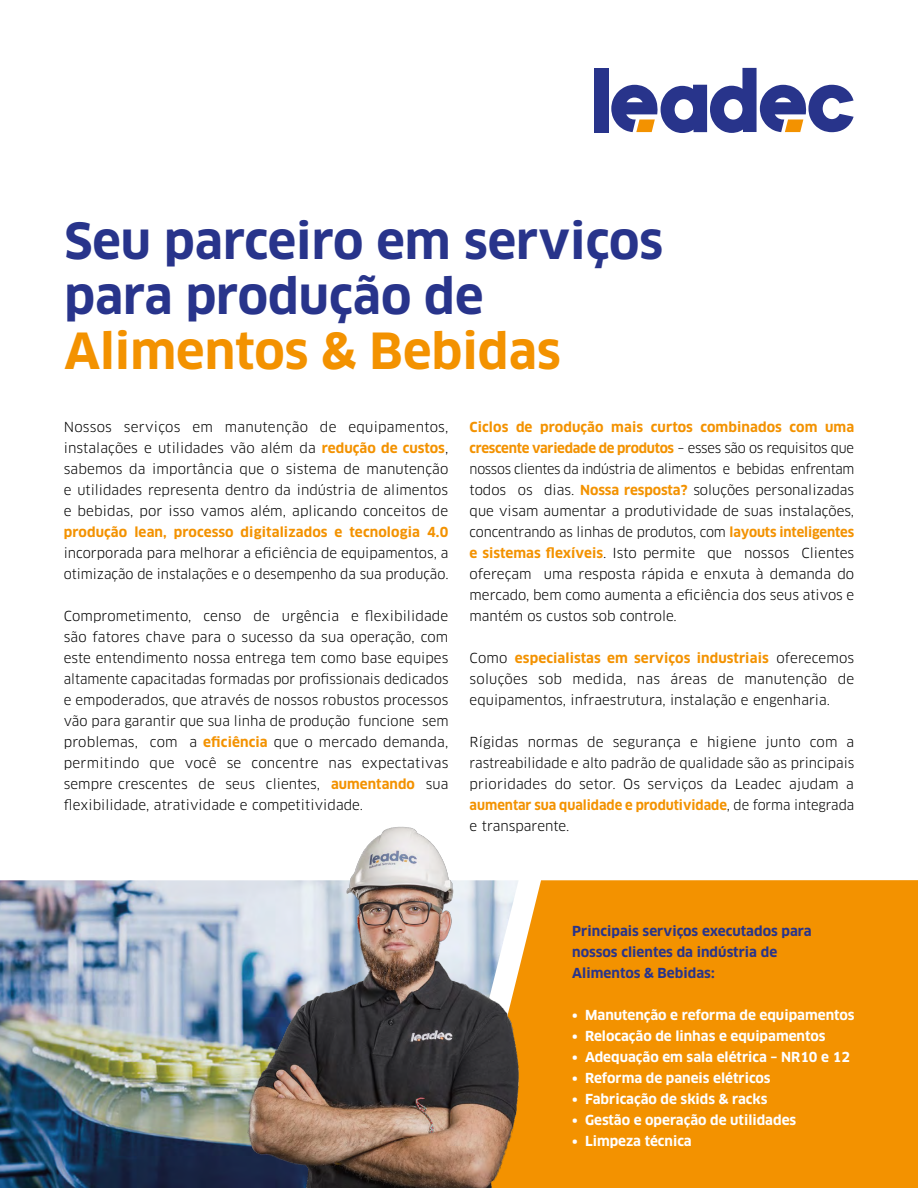
<style>
.page{position:relative;width:918px;height:1188px;background:#fff}
.page>*{position:absolute;margin:0;border:0;box-sizing:border-box;transform-origin:0 0}
.t1{font:700 48.6px/54.8px "Clan OT";color:#28348b}
.t2{font:700 48.6px "Clan OT";color:#f39200}
.t3{font:13.5px/21px "Clan OT";color:#000;text-align:justify}
.t4{font:700 13.5px "Clan OT";color:#fff}
.t5{font:700 13.5px/21px "Clan OT";letter-spacing:.005em;color:#28348b}
.t6{font:700 13.5px "Clan OT";letter-spacing:.01em;color:#f39200}
.s1{font-weight:700;color:#f39200}
</style>
<div class="page">
<div style="left:594px;top:68px;width:15px;height:64px;background:#28348b"></div>
<svg style="left:611px;top:68px;width:243px;height:65px"></svg>
<div style="left:527px;top:880px;width:391px;height:308px;background:#f39200"></div>
<img style="left:0;top:880px;width:245px;height:308px">
<img style="left:245px;top:826px;width:282px;height:362px">
<h1 class="t1" style="left:64px;top:215px;width:600px">Seu parceiro em serviços para produção de</h1>
<h1 class="t2" style="left:64px;top:323px;width:498px">Alimentos &amp; Bebidas</h1>
<p class="t3" style="left:64px;top:417px;width:386px">Nossos serviços em manutenção de equipamentos, instalações e utilidades vão além da <span class="s1">redução de custos</span>, sabemos da importância que o sistema de manutenção e utilidades representa dentro da indústria de alimentos e bebidas, por isso vamos além, aplicando conceitos de</p>
<p class="t6" style="left:64px;top:524px;width:386px">produção lean, processo digitalizados e tecnologia 4.0</p>
<p class="t3" style="left:64px;top:543px;width:386px">incorporada para melhorar a eficiência de equipamentos, a otimização de instalações e o desempenho da sua produção.</p>
<p class="t3" style="left:64px;top:606px;width:386px">Comprometimento, censo de urgência e flexibilidade são fatores chave para o sucesso da sua operação, com este entendimento nossa entrega tem como base equipes altamente capacitadas formadas por profissionais dedicados e empoderados, que através de nossos robustos processos vão para garantir que sua linha de produção funcione sem problemas, com a <span class="s1">eficiência</span> que o mercado demanda, permitindo que você se concentre nas expectativas sempre crescentes de seus clientes, <span class="s1">aumentando</span> sua flexibilidade, atratividade e competitividade.</p>
<p class="t3" style="left:470px;top:417px;width:386px"><span class="s1">Ciclos de produção mais curtos combinados com uma crescente variedade de produtos</span> – esses são os requisitos que nossos clientes da indústria de alimentos e bebidas enfrentam todos os dias. <span class="s1">Nossa resposta?</span> soluções personalizadas que visam aumentar a produtividade de suas instalações, concentrando as linhas de produtos, com <span class="s1">layouts inteligentes e sistemas flexíveis</span>. Isto permite que nossos Clientes ofereçam uma resposta rápida e enxuta à demanda do mercado, bem como aumenta a eficiência dos seus ativos e mantém os custos sob controle.</p>
<p class="t3" style="left:470px;top:648px;width:386px">Como <span class="s1">especialistas em serviços industriais</span> oferecemos soluções sob medida, nas áreas de manutenção de equipamentos, infraestrutura, instalação e engenharia.</p>
<p class="t3" style="left:470px;top:732px;width:386px">Rígidas normas de segurança e higiene junto com a rastreabilidade e alto padrão de qualidade são as principais prioridades do setor. Os serviços da Leadec ajudam a <span class="s1">aumentar sua qualidade e produtividade</span>, de forma integrada e transparente.</p>
<p class="t5" style="left:572px;top:921px;width:241px">Principais serviços executados para nossos clientes da indústria de<br>Alimentos &amp; Bebidas:</p>
<p class="t4" style="left:572px;top:1007px;width:284px">• Manutenção e reforma de equipamentos</p>
<p class="t4" style="left:572px;top:1028px;width:255px">• Relocação de linhas e equipamentos</p>
<p class="t4" style="left:572px;top:1049px;width:279px">• Adequação em sala elétrica – NR10 e 12</p>
<p class="t4" style="left:572px;top:1070px;width:200px">• Reforma de paneis elétricos</p>
<p class="t4" style="left:572px;top:1091px;width:197px">• Fabricação de skids &amp; racks</p>
<p class="t4" style="left:572px;top:1112px;width:225px">• Gestão e operação de utilidades</p>
<p class="t4" style="left:572px;top:1133px;width:121px">• Limpeza técnica</p>
</div>
